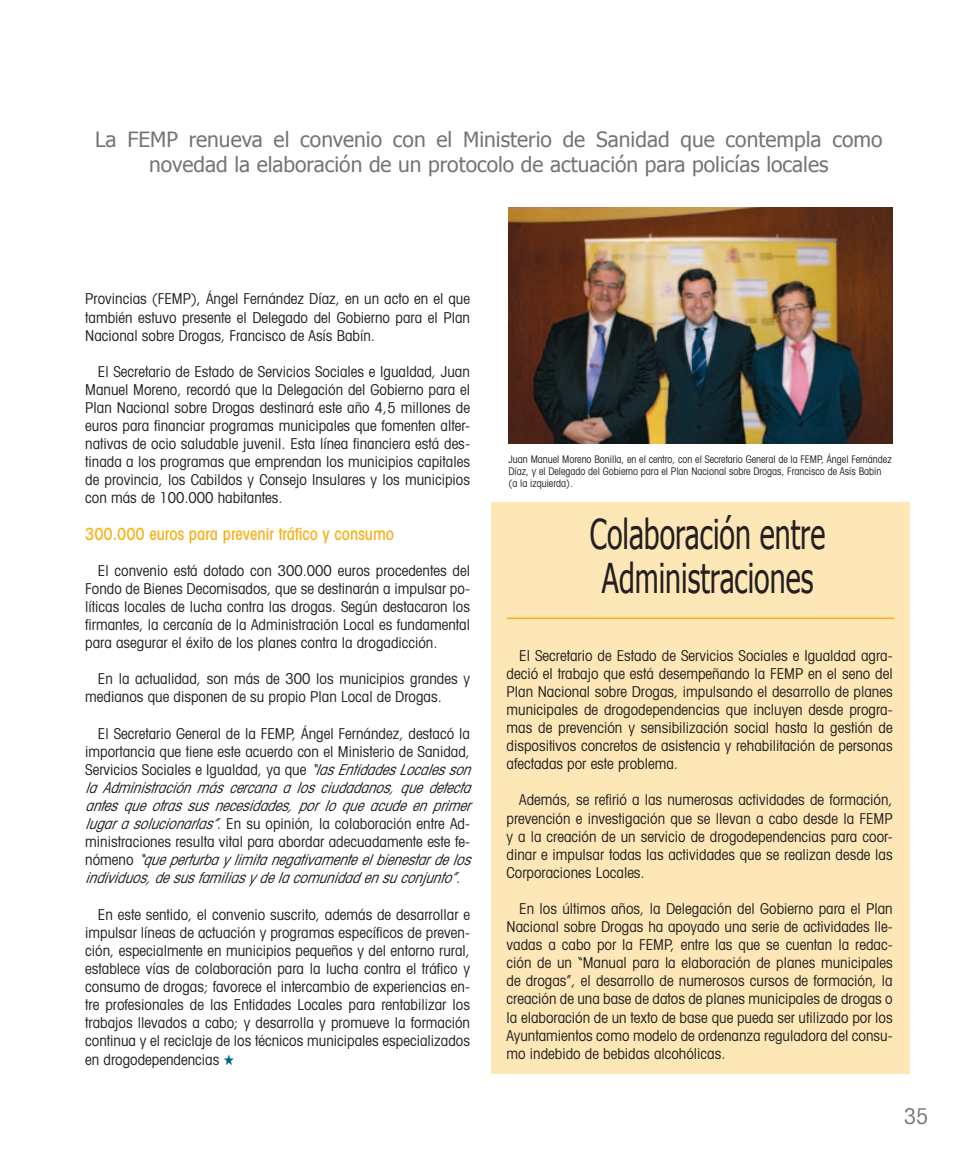
<style>
.page{position:relative;width:978px;height:1149px;background:#fff}
.page>*{position:absolute;margin:0;border:0;box-sizing:border-box;transform-origin:0 0}
.t1{font:41.1px/43.5px "Tahoma";color:#231f20;scale:.69 1}
.t2{font:condensed 21.75px "Avant Garde";color:#727773}
.t3{font:21px/25.5px "Tahoma";color:#727773;text-align:center}
.parrafo_texto_artiuc{font:500 condensed 16.8px "Avant Garde";color:#f7b118}
.parrafo_texto_artiuc-2{font:condensed 15px/18.1px "Avant Garde";color:#231f20;text-align:justify}
.parrafo_texto_artiuc-3{font:italic condensed 15px/18.1px "Avant Garde";color:#231f20}
.t4{font:condensed 10.5px/12px "Avant Garde";color:#231f20;scale:.95 1}
.s1{font-style:normal}
.s2{color:#00628a}
</style>
<div class="page">
<div style="left:492px;top:502px;width:418px;height:571px;background:#fee7b6"></div>
<hr style="left:507px;top:617px;width:387px;height:2px;background:#f7b118">
<img style="left:508px;top:207px;width:385px;height:237px">
<p class="t3" style="left:95px;top:125px;width:789px">La FEMP renueva el convenio con el Ministerio de Sanidad que contempla como novedad la elaboración de un protocolo de actuación para policías locales</p>
<p class="parrafo_texto_artiuc-2" style="left:85px;top:289px;width:386px">Provincias (FEMP), Ángel Fernández Díaz, en un acto en el que también estuvo presente el Delegado del Gobierno para el Plan Nacional sobre Drogas, Francisco de Asís Babín.</p>
<p class="parrafo_texto_artiuc-2" style="left:85px;top:362px;width:386px;text-indent:13px">El Secretario de Estado de Servicios Sociales e Igualdad, Juan Manuel Moreno, recordó que la Delegación del Gobierno para el Plan Nacional sobre Drogas destinará este año 4,5 millones de euros para financiar programas municipales que fomenten alter&shy;nativas de ocio saludable juvenil. Esta línea financiera está des&shy;tinada a los programas que emprendan los municipios capitales de provincia, los Cabildos y Consejo Insulares y los municipios con más de 100.000 habitantes.</p>
<p class="parrafo_texto_artiuc" style="left:85px;top:523px;width:310px">300.000 euros para prevenir tráfico y consumo</p>
<p class="parrafo_texto_artiuc-2" style="left:85px;top:561px;width:386px;text-indent:13px">El convenio está dotado con 300.000 euros procedentes del Fondo de Bienes Decomisados, que se destinarán a impulsar po&shy;líticas locales de lucha contra las drogas. Según destacaron los firmantes, la cercanía de la Administración Local es fundamental para asegurar el éxito de los planes contra la drogadicción.</p>
<p class="parrafo_texto_artiuc-2" style="left:85px;top:669px;width:386px;text-indent:13px">En la actualidad, son más de 300 los municipios grandes y medianos que disponen de su propio Plan Local de Drogas.</p>
<p class="parrafo_texto_artiuc-3" style="left:85px;top:723px;width:393px;text-indent:13px"><span class="s1">El Secretario General de la FEMP, Ángel Fernández, destacó la importancia que tiene este acuerdo con el Ministerio de Sanidad, Servicios Sociales e Igualdad, ya que</span> “lasEntidadesLocalesson laAdministraciónmáscercanaalosciudadanos,quedetecta antesqueotrassusnecesidades,porloqueacudeenprimer lugarasolucionarlas”<span class="s1">. En su opinión, la colaboración entre Ad&shy;ministraciones resulta vital para abordar adecuadamente este fe&shy;n ó m e n o</span> “queperturbay limitanegativamenteelbienestardelos individuos,desusfamiliasy delacomunidadensuconjunto”.</p>
<p class="parrafo_texto_artiuc-2" style="left:85px;top:904px;width:386px;text-indent:13px">En este sentido, el convenio suscrito, además de desarrollar e impulsar líneas de actuación y programas específicos de preven&shy;ción, especialmente en municipios pequeños y del entorno rural, establece vías de colaboración para la lucha contra el tráfico y consumo de drogas; favorece el intercambio de experiencias en&shy;tre profesionales de las Entidades Locales para rentabilizar los trabajos llevados a cabo; y desarrolla y promueve la formación continua y el reciclaje de los técnicos municipales especializados en drogodependencias <span class="s2">★</span></p>
<p class="t4" style="left:509px;top:453px;width:405px">Juan Manuel Moreno Bonilla, en el centro, con el Secretario General de la FEMP, Ángel Fernández<br>Díaz, y el Delegado del Gobierno para el Plan Nacional sobre Drogas, Francisco de Asís Babín (a la izquierda).</p>
<p class="t1" style="left:590px;top:510px;width:343px">Colaboración entre<br>Administraciones</p>
<p class="parrafo_texto_artiuc-2" style="left:506px;top:645px;width:388px;text-indent:13px">El Secretario de Estado de Servicios Sociales e Igualdad agra&shy;deció el trabajo que está desempeñando la FEMP en el seno del Plan Nacional sobre Drogas, impulsando el desarrollo de planes municipales de drogodependencias que incluyen desde progra&shy;mas de prevención y sensibilización social hasta la gestión de dispositivos concretos de asistencia y rehabilitación de personas afectadas por este problema.</p>
<p class="parrafo_texto_artiuc-2" style="left:506px;top:790px;width:388px;text-indent:13px">Además, se refirió a las numerosas actividades de formación, prevención e investigación que se llevan a cabo desde la FEMP y a la creación de un servicio de drogodependencias para coor&shy;dinar e impulsar todas las actividades que se realizan desde las Corporaciones Locales.</p>
<p class="parrafo_texto_artiuc-2" style="left:506px;top:899px;width:388px;text-indent:13px">En los últimos años, la Delegación del Gobierno para el Plan Nacional sobre Drogas ha apoyado una serie de actividades lle&shy;vadas a cabo por la FEMP, entre las que se cuentan la redac&shy;ción de un “Manual para la elaboración de planes municipales de drogas”, el desarrollo de numerosos cursos de formación, la creación de una base de datos de planes municipales de drogas o la elaboración de un texto de base que pueda ser utilizado por los Ayuntamientos como modelo de ordenanza reguladora del consu&shy;mo indebido de bebidas alcohólicas.</p>
<p class="t2" style="left:904px;top:1101px;width:26px">35</p>
</div>
